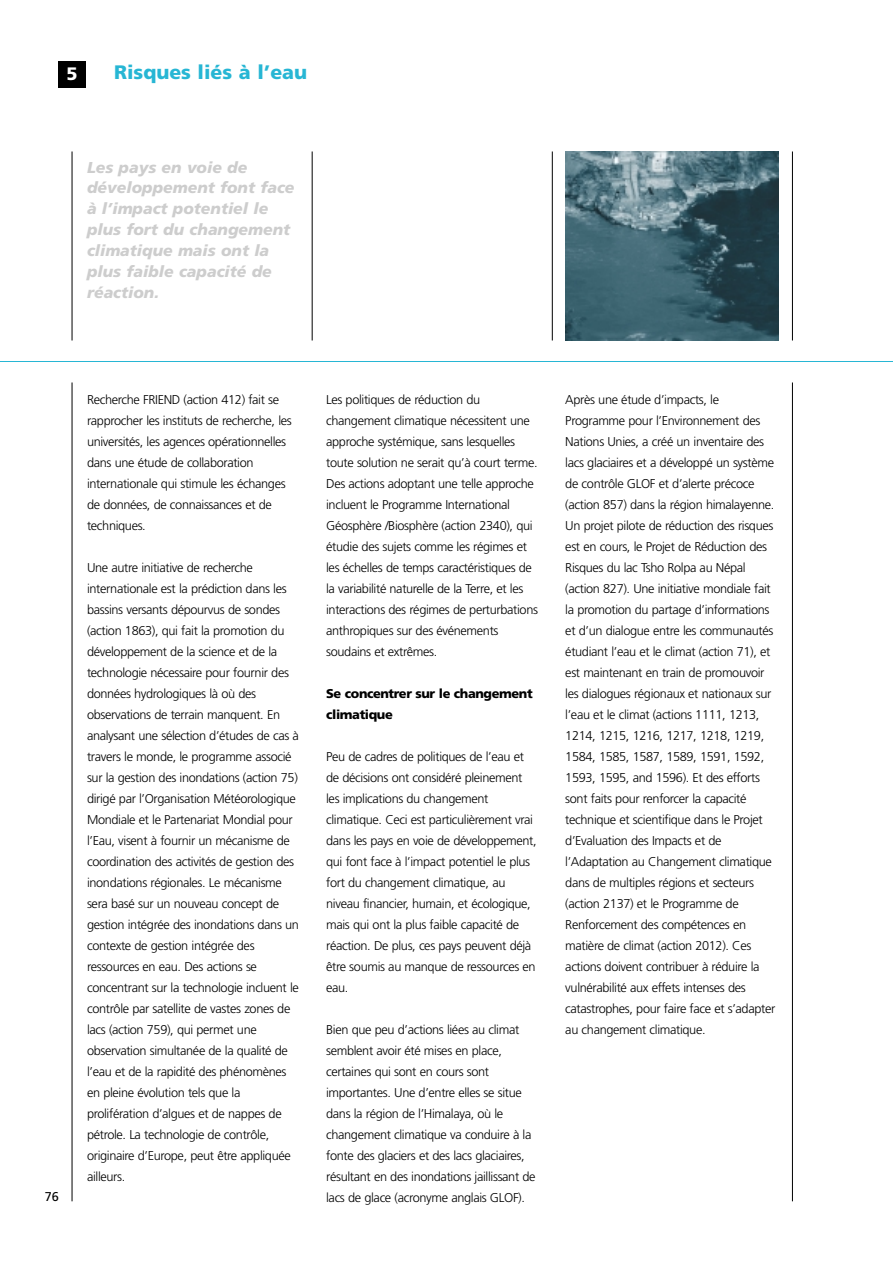
<style>
.page{position:relative;width:893px;height:1263px;background:#fff}
.page>*{position:absolute;margin:0;border:0;box-sizing:border-box;transform-origin:0 0}
.t1{font:900 19.5px "Frutiger";color:#27b6d4}
.t2{font:900 18px "Frutiger";color:#fff}
.t3{font:italic 900 15.75px/21px "Frutiger";color:#cdcdcd}
.t4{font:300 12.75px/21px "Frutiger";letter-spacing:-.03em;color:#000}
.t5{font:900 12.75px/21px "Frutiger";letter-spacing:-.03em;color:#000}
.t6{font:12.75px "Frutiger";color:#000}
</style>
<div class="page">
<hr style="left:72px;top:152px;width:1px;height:188px;background:#000">
<hr style="left:312px;top:152px;width:1px;height:188px;background:#000">
<hr style="left:552px;top:152px;width:1px;height:188px;background:#000">
<hr style="left:792px;top:152px;width:1px;height:188px;background:#000">
<hr style="left:72px;top:382px;width:1px;height:819px;background:#000">
<hr style="left:792px;top:382px;width:1px;height:819px;background:#000">
<hr style="left:0;top:361px;width:892px;height:1px;background:#27b6d4">
<div style="left:58px;top:62px;width:28px;height:26px;background:#000"></div>
<img style="left:566px;top:152px;width:212px;height:188px">
<h2 class="t2" style="left:66px;top:66px;width:13px">5</h2>
<h1 class="t1" style="left:114px;top:65px;width:195px">Risques liés à l’eau</h1>
<p class="t3" style="left:87px;top:158px;width:209px">Les pays en voie de développement font face à l’impact potentiel le plus fort du changement climatique mais ont la plus faible capacité de réaction.</p>
<p class="t6" style="left:45px;top:1192px;width:16px">76</p>
<p class="t4" style="left:87px;top:390px;width:206px">Recherche FRIEND (action 412) fait se rapprocher les instituts de recherche, les universités, les agences opérationnelles dans une étude de collaboration internationale qui stimule les échanges de données, de connaissances et de techniques.</p>
<p class="t4" style="left:87px;top:558px;width:213px">Une autre initiative de recherche internationale est la prédiction dans les bassins versants dépourvus de sondes (action 1863), qui fait la promotion du développement de la science et de la technologie nécessaire pour fournir des données hydrologiques là où des observations de terrain manquent. En analysant une sélection d’études de cas à travers le monde, le programme associé sur la gestion des inondations (action 75) dirigé par l’Organisation Météorologique Mondiale et le Partenariat Mondial pour l’Eau, visent à fournir un mécanisme de coordination des activités de gestion des inondations régionales. Le mécanisme sera basé sur un nouveau concept de gestion intégrée des inondations dans un contexte de gestion intégrée des ressources en eau. Des actions se concentrant sur la technologie incluent le contrôle par satellite de vastes zones de lacs (action 759), qui permet une observation simultanée de la qualité de l’eau et de la rapidité des phénomènes en pleine évolution tels que la prolifération d’algues et de nappes de pétrole. La technologie de contrôle, originaire d’Europe, peut être appliquée ailleurs.</p>
<p class="t4" style="left:326px;top:390px;width:213px">Les politiques de réduction du changement climatique nécessitent une approche systémique, sans lesquelles toute solution ne serait qu’à court terme.<br>Des actions adoptant une telle approche incluent le Programme International Géosphère /Biosphère (action 2340), qui étudie des sujets comme les régimes et les échelles de temps caractéristiques de la variabilité naturelle de la Terre, et les interactions des régimes de perturbations anthropiques sur des événements soudains et extrêmes.</p>
<p class="t5" style="left:326px;top:684px;width:208px">Se concentrer sur le changement climatique</p>
<p class="t4" style="left:326px;top:747px;width:212px">Peu de cadres de politiques de l’eau et de décisions ont considéré pleinement les implications du changement climatique. Ceci est particulièrement vrai dans les pays en voie de développement, qui font face à l’impact potentiel le plus fort du changement climatique, au niveau financier, humain, et écologique, mais qui ont la plus faible capacité de réaction. De plus, ces pays peuvent déjà être soumis au manque de ressources en eau.</p>
<p class="t4" style="left:326px;top:1020px;width:211px">Bien que peu d’actions liées au climat semblent avoir été mises en place, certaines qui sont en cours sont importantes. Une d’entre elles se situe dans la région de l’Himalaya, où le changement climatique va conduire à la fonte des glaciers et des lacs glaciaires, résultant en des inondations jaillissant de lacs de glace (acronyme anglais GLOF).</p>
<p class="t4" style="left:565px;top:390px;width:211px">Après une étude d’impacts, le Programme pour l’Environnement des Nations Unies, a créé un inventaire des lacs glaciaires et a développé un système de contrôle GLOF et d’alerte précoce (action 857) dans la région himalayenne.<br>Un projet pilote de réduction des risques est en cours, le Projet de Réduction des Risques du lac Tsho Rolpa au Népal (action 827). Une initiative mondiale fait la promotion du partage d’informations et d’un dialogue entre les communautés étudiant l’eau et le climat (action 71), et est maintenant en train de promouvoir les dialogues régionaux et nationaux sur l’eau et le climat (actions 1111, 1213, 1214, 1215, 1216, 1217, 1218, 1219, 1584, 1585, 1587, 1589, 1591, 1592, 1593, 1595, and 1596). Et des efforts sont faits pour renforcer la capacité technique et scientifique dans le Projet d’Evaluation des Impacts et de l’Adaptation au Changement climatique dans de multiples régions et secteurs (action 2137) et le Programme de Renforcement des compétences en matière de climat (action 2012). Ces actions doivent contribuer à réduire la vulnérabilité aux effets intenses des catastrophes, pour faire face et s’adapter au changement climatique.</p>
</div>
